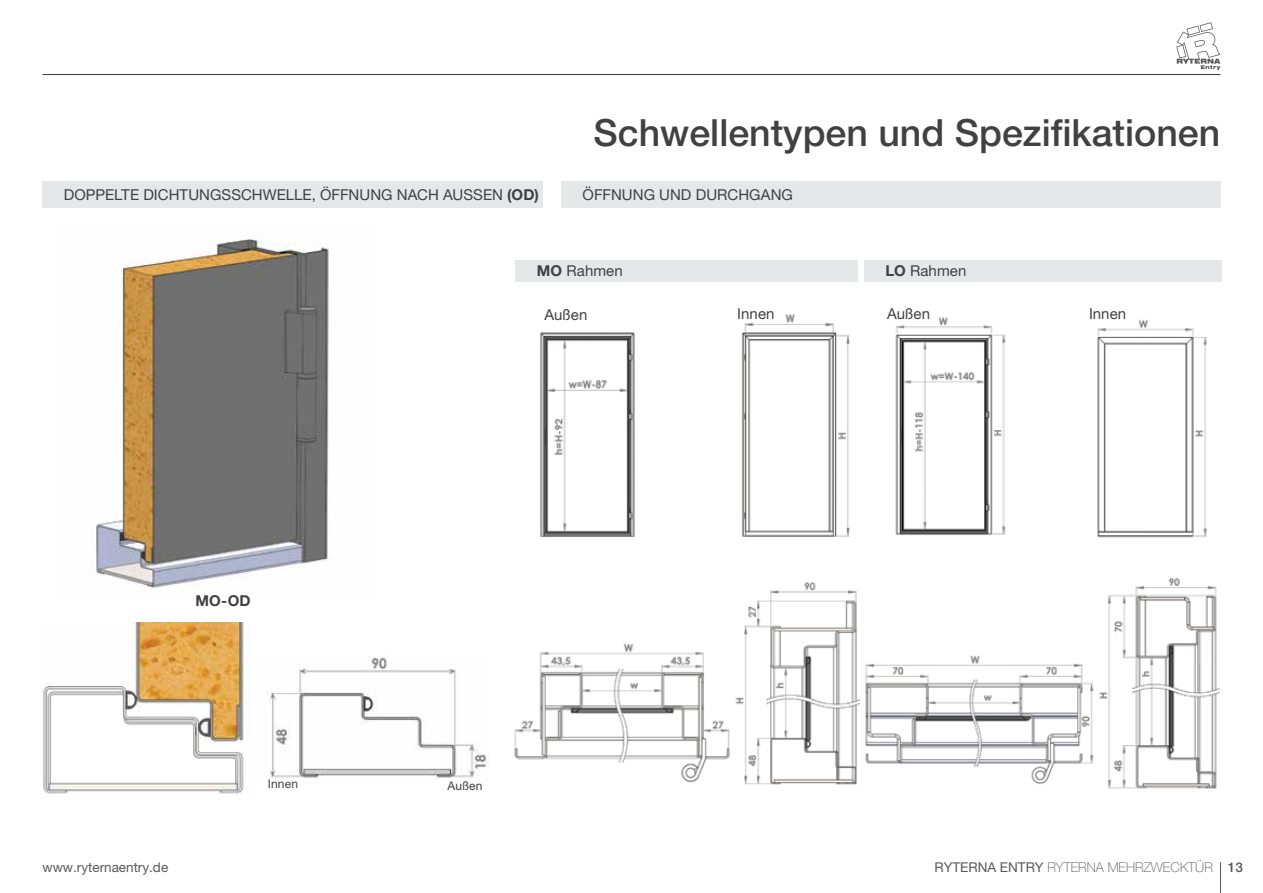
<style>
.page{position:relative;width:1263px;height:893px;background:#fff}
.page>*{position:absolute;margin:0;border:0;box-sizing:border-box;transform-origin:0 0}
.t1{font:500 37.5px "Helvetica Neue LT Pro";color:#414042}
.t2{font:15px "Helvetica Neue LT Pro";letter-spacing:.005em;color:#414042}
.t3{font:700 15px "Helvetica Neue LT Pro";color:#414042}
.t4{font:100 13.5px "Helvetica Neue LT Pro";color:#58595b}
.t5{font:13.5px "Helvetica Neue LT Pro";color:#58595b}
.t6{font:12px "Helvetica Neue LT Pro";letter-spacing:.01em;color:#414042}
.s1{font-weight:700}
.s2{font-weight:400}
.s3{font-weight:500}
</style>
<div class="page">
<hr style="left:1220px;top:863px;width:1px;height:30px;background:#58595b">
<svg style="left:1176px;top:22px;width:44px;height:48px"></svg>
<hr style="left:43px;top:74px;width:1177px;height:1px;background:#414042">
<img style="left:267px;top:657px;width:222px;height:122px">
<img style="left:43px;top:623px;width:205px;height:171px">
<div style="left:440px;top:778px;width:50px;height:15px;background:#fff"></div>
<img style="left:94px;top:239px;width:235px;height:350px">
<div style="left:262px;top:778px;width:42px;height:11px;background:#fff"></div>
<div style="left:43px;top:181px;width:500px;height:27px;background:#e6e7e8"></div>
<div style="left:561px;top:181px;width:659px;height:27px;background:#e6e7e8"></div>
<div style="left:516px;top:260px;width:342px;height:21px;background:#e6e7e8"></div>
<div style="left:864px;top:260px;width:357px;height:21px;background:#e6e7e8"></div>
<img style="left:514px;top:314px;width:345px;height:471px">
<img style="left:865px;top:317px;width:355px;height:472px">
<div style="left:728px;top:307px;width:56px;height:15px;background:#fff"></div>
<div style="left:1080px;top:307px;width:55px;height:15px;background:#fff"></div>
<div style="left:538px;top:307px;width:56px;height:16px;background:#fff"></div>
<div style="left:881px;top:307px;width:55px;height:15px;background:#fff"></div>
<h1 class="t1" style="left:594px;top:110px;width:628px">Schwellentypen und Spezifikationen</h1>
<p class="t2" style="left:64px;top:186px;width:477px">DOPPELTE DICHTUNGSSCHWELLE, ÖFFNUNG NACH AUSSEN <span class="s1">(OD)</span></p>
<p class="t2" style="left:583px;top:186px;width:212px">ÖFFNUNG UND DURCHGANG</p>
<p class="t2" style="left:537px;top:262px;width:87px"><span class="s1">MO</span> Rahmen</p>
<p class="t2" style="left:885px;top:262px;width:82px"><span class="s1">LO</span> Rahmen</p>
<p class="t2" style="left:544px;top:306px;width:44px">Außen</p>
<p class="t2" style="left:737px;top:305px;width:39px">Innen</p>
<p class="t2" style="left:887px;top:305px;width:44px">Außen</p>
<p class="t2" style="left:1089px;top:305px;width:39px">Innen</p>
<p class="t3" style="left:195px;top:592px;width:57px">MO-OD</p>
<p class="t6" style="left:268px;top:777px;width:32px">Innen</p>
<p class="t6" style="left:448px;top:778px;width:36px">Außen</p>
<p class="t5" style="left:43px;top:859px;width:127px">www.ryternaentry.de</p>
<p class="t4" style="left:934px;top:860px;width:310px"><span class="s2">RYTERNA ENTRY</span> RYTERNA MEHRZWECKTÜR <span class="s3">13</span></p>
</div>
